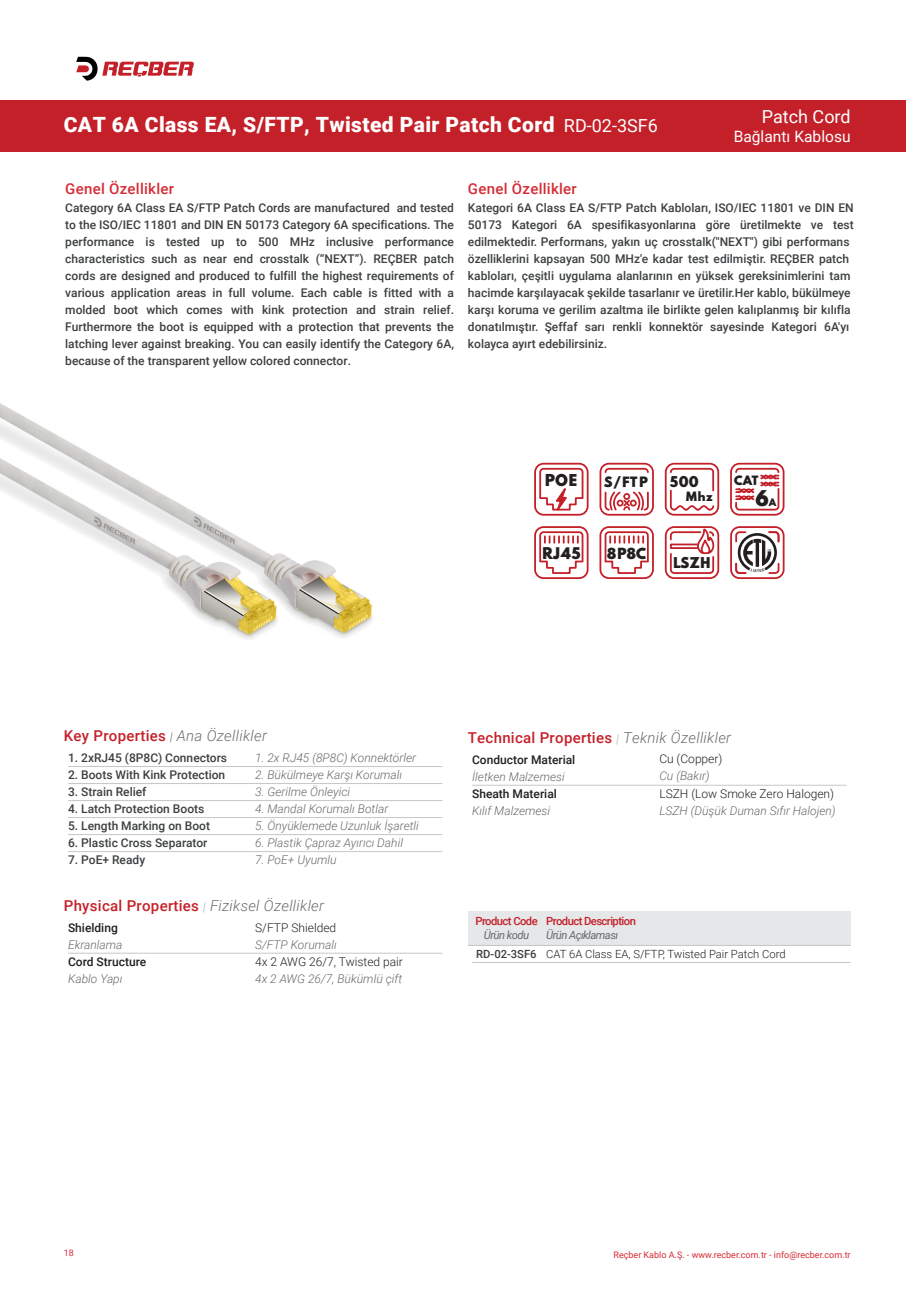
<style>
.page{position:relative;width:906px;height:1306px;background:#fff}
.page>*{position:absolute;margin:0;border:0;box-sizing:border-box;transform-origin:0 0}
.t1{font:900 21px "Roboto";letter-spacing:.02em;color:#fff}
.t2{font:900 19.2px "Spartan";color:#231f20}
.t3{font:18px "Roboto";color:#fff}
.t4{font:15.6px "Roboto";color:#fff}
.t5{font:500 15px "Roboto";letter-spacing:.02em;color:#c42129}
.t6{font:500 15px "Roboto";letter-spacing:.02em;color:#d62c36}
.t7{font:900 14.4px "Spartan";color:#231f20}
.t8{font:900 14.25px "Spartan";color:#231f20}
.t9{font:900 13.5px "Spartan";color:#231f20}
.t10{font:900 13.2px "Spartan";letter-spacing:.01em;color:#231f20}
.t11{font:900 12.6px "Spartan";color:#231f20}
.t12{font:500 12px/17px "Roboto";color:#3c3f41}
.t13{font:italic 300 12px "Roboto";color:#66696a}
.t14{font:300 12px "Roboto";color:#231f20}
.t15{font:500 12px "Roboto";color:#231f20}
.t16{font:900 11.4px "Spartan";letter-spacing:.01em;color:#231f20}
.t17{font:300 11.25px "Roboto";color:#231f20}
.t18{font:500 11.25px "Roboto";letter-spacing:-.05em;color:#c42029}
.t19{font:italic 11.25px "Roboto";letter-spacing:-.05em;color:#66696a}
.t20{font:9px "Roboto";color:#d62c36}
.s1{font-weight:400;font-size:18px}
.s2{font-size:9px}
.s3{font-weight:300;font-style:italic;font-size:12px;color:#6c6d70}
.s4{font-weight:300;font-style:italic;color:#6c6d70}
.s5{font-weight:300;font-style:italic;font-size:12px;color:#a8a9ad}
.s6{font-weight:500;color:#3c3f41}
</style>
<div class="page">
<div style="left:0;top:100px;width:906px;height:51px;background:#c42029"></div>
<svg style="left:76px;top:57px;width:118px;height:24px"></svg>
<img style="left:0;top:403px;width:373px;height:236px">
<hr style="left:68px;top:766px;width:374px;height:1px;background:#c4c7c8">
<hr style="left:68px;top:783px;width:374px;height:1px;background:#c4c7c8">
<hr style="left:68px;top:800px;width:374px;height:1px;background:#c4c7c8">
<hr style="left:68px;top:817px;width:374px;height:1px;background:#c4c7c8">
<hr style="left:68px;top:834px;width:374px;height:1px;background:#c4c7c8">
<hr style="left:68px;top:851px;width:374px;height:1px;background:#c4c7c8">
<div style="left:534px;top:463px;width:54px;height:52px;border:2px solid #c42029;border-radius:9px"></div>
<svg style="left:538px;top:467px;width:46px;height:49px"></svg>
<hr style="left:68px;top:953px;width:374px;height:1px;background:#d5d7d8">
<hr style="left:68px;top:952px;width:374px;height:1px;background:#c4c7c8">
<hr style="left:472px;top:785px;width:374px;height:1px;background:#d3d5d6">
<hr style="left:472px;top:784px;width:374px;height:1px;background:#c4c7c8">
<div style="left:468px;top:928px;width:382px;height:17px;background:#e6e7e9"></div>
<hr style="left:472px;top:962px;width:378px;height:1px;background:#c4c7c8">
<div style="left:468px;top:911px;width:382px;height:18px;background:#e6e7e9"></div>
<hr style="left:468px;top:945px;width:382px;height:1px;background:#c4c7c8">
<div style="left:599px;top:463px;width:55px;height:52px;border:2px solid #c42029;border-radius:9px"></div>
<svg style="left:604px;top:467px;width:45px;height:6px"></svg>
<svg style="left:604px;top:491px;width:45px;height:21px"></svg>
<div style="left:730px;top:463px;width:54px;height:52px;border:2px solid #c42029;border-radius:9px"></div>
<svg style="left:735px;top:467px;width:45px;height:44px"></svg>
<div style="left:665px;top:463px;width:54px;height:52px;border:2px solid #c42029;border-radius:9px"></div>
<svg style="left:669px;top:467px;width:46px;height:44px"></svg>
<div style="left:599px;top:526px;width:55px;height:53px;border:2px solid #c42029;border-radius:9px"></div>
<svg style="left:603px;top:530px;width:46px;height:45px"></svg>
<div style="left:534px;top:526px;width:54px;height:53px;border:2px solid #c42029;border-radius:9px"></div>
<svg style="left:538px;top:530px;width:46px;height:45px"></svg>
<div style="left:665px;top:526px;width:54px;height:53px;border:2px solid #c42029;border-radius:9px"></div>
<svg style="left:669px;top:528px;width:46px;height:46px"></svg>
<div style="left:670px;top:543px;width:28px;height:6px;border:2px solid #c42029"></div>
<div style="left:730px;top:526px;width:54px;height:53px;border:2px solid #c42029;border-radius:9px"></div>
<svg style="left:734px;top:530px;width:46px;height:45px"></svg>
<h1 class="t1" style="left:64px;top:110px;width:595px">CAT 6A Class EA, S/FTP, Twisted Pair Patch Cord <span class="s1">RD-02-3SF6</span></h1>
<h3 class="t3" style="left:762px;top:104px;width:90px">Patch Cord</h3>
<h3 class="t4" style="left:733px;top:125px;width:118px">Bağlantı Kablosu</h3>
<p class="t6" style="left:65px;top:178px;width:110px">Genel Özellikler</p>
<p class="t12" style="left:65px;top:199px;width:390px;text-align:justify">Category 6A Class EA S/FTP Patch Cords are manufactured and tested to the ISO/IEC 11801 and DIN EN 50173 Category 6A specifications. The performance is tested up to 500 MHz inclusive performance characteristics such as near end crosstalk (“NEXT”). REÇBER patch cords are designed and produced to fulfill the highest requirements of various application areas in full volume. Each cable is fitted with a molded boot which comes with kink protection and strain relief.<br>Furthermore the boot is equipped with a protection that prevents the latching lever against breaking. You can easily identify the Category 6A, because of the transparent yellow colored connector.</p>
<p class="t6" style="left:468px;top:178px;width:110px">Genel Özellikler</p>
<p class="t12" style="left:468px;top:199px;width:387px">Kategori 6A Class EA S/FTP Patch Kabloları, ISO/IEC 11801 ve DIN EN 50173 Kategori 6A spesifikasyonlarına göre üretilmekte ve test edilmektedir. Performans, yakın uç crosstalk("NEXT") gibi performans özelliklerini kapsayan 500 MHz'e kadar test edilmiştir. REÇBER patch kabloları, çeşitli uygulama alanlarının en yüksek gereksinimlerini tam hacimde karşılayacak şekilde tasarlanır ve üretilir.Her kablo, bükülmeye karşı koruma ve gerilim azaltma ile birlikte gelen kalıplanmış bir kılıfla donatılmıştır. Şeffaf sarı renkli konnektör sayesinde Kategori 6A'yı kolayca ayırt edebilirsiniz.</p>
<p class="t7" style="left:544px;top:469px;width:35px">POE</p>
<p class="t11" style="left:604px;top:472px;width:45px">S/FTP</p>
<p class="t16" style="left:734px;top:471px;width:26px">CAT</p>
<h2 class="t2" style="left:755px;top:483px;width:22px">6<span class="s2">A</span></h2>
<p class="t10" style="left:670px;top:471px;width:30px">500</p>
<p class="t16" style="left:685px;top:487px;width:29px">Mhz</p>
<p class="t8" style="left:542px;top:541px;width:40px">RJ45</p>
<p class="t9" style="left:607px;top:542px;width:41px">8P8C</p>
<p class="t10" style="left:673px;top:552px;width:40px">LSZH</p>
<p class="t5" style="left:64px;top:725px;width:205px">Key Properties <span class="s3">|</span> <span class="s4">Ana Özellikler</span></p>
<p class="t12" style="left:68px;top:748px;width:160px">1. 2xRJ45 (8P8C) Connectors</p>
<p class="t12" style="left:68px;top:765px;width:159px">2. Boots With Kink Protection</p>
<p class="t12" style="left:68px;top:782px;width:80px">3. Strain Relief</p>
<p class="t12" style="left:68px;top:799px;width:138px">4. Latch Protection Boots</p>
<p class="t12" style="left:68px;top:816px;width:143px">5. Length Marking on Boot</p>
<p class="t12" style="left:68px;top:833px;width:141px">6. Plastic Cross Separator</p>
<p class="t12" style="left:68px;top:850px;width:79px">7. PoE+ Ready</p>
<p class="t13" style="left:255px;top:749px;width:162px">1. 2x RJ45 (8P8C) Konnektörler</p>
<p class="t13" style="left:255px;top:766px;width:148px">2. Bükülmeye Karşı Korumalı</p>
<p class="t13" style="left:255px;top:783px;width:96px">3. Gerilme Önleyici</p>
<p class="t13" style="left:255px;top:800px;width:135px">4. Mandal Korumalı Botlar</p>
<p class="t13" style="left:255px;top:817px;width:165px">5. Önyüklemede Uzunluk İşaretli</p>
<p class="t13" style="left:255px;top:834px;width:149px">6. Plastik Çapraz Ayırıcı Dahil</p>
<p class="t13" style="left:255px;top:851px;width:83px">7. PoE+ Uyumlu</p>
<p class="t5" style="left:64px;top:894px;width:262px">Physical Properties <span class="s5">|</span> <span class="s4">Fiziksel Özellikler</span></p>
<p class="t15" style="left:68px;top:919px;width:51px">Shielding</p>
<p class="t13" style="left:68px;top:936px;width:56px">Ekranlama</p>
<p class="t15" style="left:68px;top:953px;width:80px">Cord Structure</p>
<p class="t13" style="left:68px;top:970px;width:56px">Kablo Yapı</p>
<p class="t14" style="left:255px;top:919px;width:83px">S/FTP Shielded</p>
<p class="t13" style="left:255px;top:936px;width:83px">S/FTP Korumalı</p>
<p class="t14" style="left:255px;top:953px;width:149px">4x 2 AWG 26/7, Twisted pair</p>
<p class="t13" style="left:255px;top:970px;width:148px">4x 2 AWG 26/7, Bükümlü çift</p>
<p class="t5" style="left:468px;top:726px;width:265px">Technical Properties <span class="s5">|</span> <span class="s4">Teknik Özellikler</span></p>
<p class="t14" style="left:659px;top:750px;width:65px">Cu (Copper)</p>
<p class="t13" style="left:659px;top:767px;width:52px">Cu (Bakır)</p>
<p class="t14" style="left:659px;top:784px;width:176px">LSZH (Low Smoke Zero Halogen)</p>
<p class="t13" style="left:659px;top:801px;width:178px">LSZH (Düşük Duman Sıfır Halojen)</p>
<p class="t15" style="left:472px;top:751px;width:105px">Conductor Material</p>
<p class="t13" style="left:472px;top:768px;width:94px">İletken Malzemesi</p>
<p class="t15" style="left:472px;top:785px;width:86px">Sheath Material</p>
<p class="t13" style="left:472px;top:802px;width:80px">Kılıf Malzemesi</p>
<p class="t18" style="left:475px;top:913px;width:64px">Product Code</p>
<p class="t18" style="left:546px;top:913px;width:91px">Product Description</p>
<p class="t17" style="left:476px;top:946px;width:311px"><span class="s6">RD-02-3SF6</span> CAT 6A Class EA, S/FTP, Twisted Pair Patch Cord</p>
<p class="t19" style="left:546px;top:927px;width:73px">Ürün Açıklaması</p>
<p class="t19" style="left:484px;top:927px;width:47px">Ürün kodu</p>
<p class="t20" style="left:64px;top:1246px;width:12px">18</p>
<p class="t20" style="left:613px;top:1248px;width:239px">Reçber Kablo A.Ş. - www.recber.com.tr - info@recber.com.tr</p>
</div>
